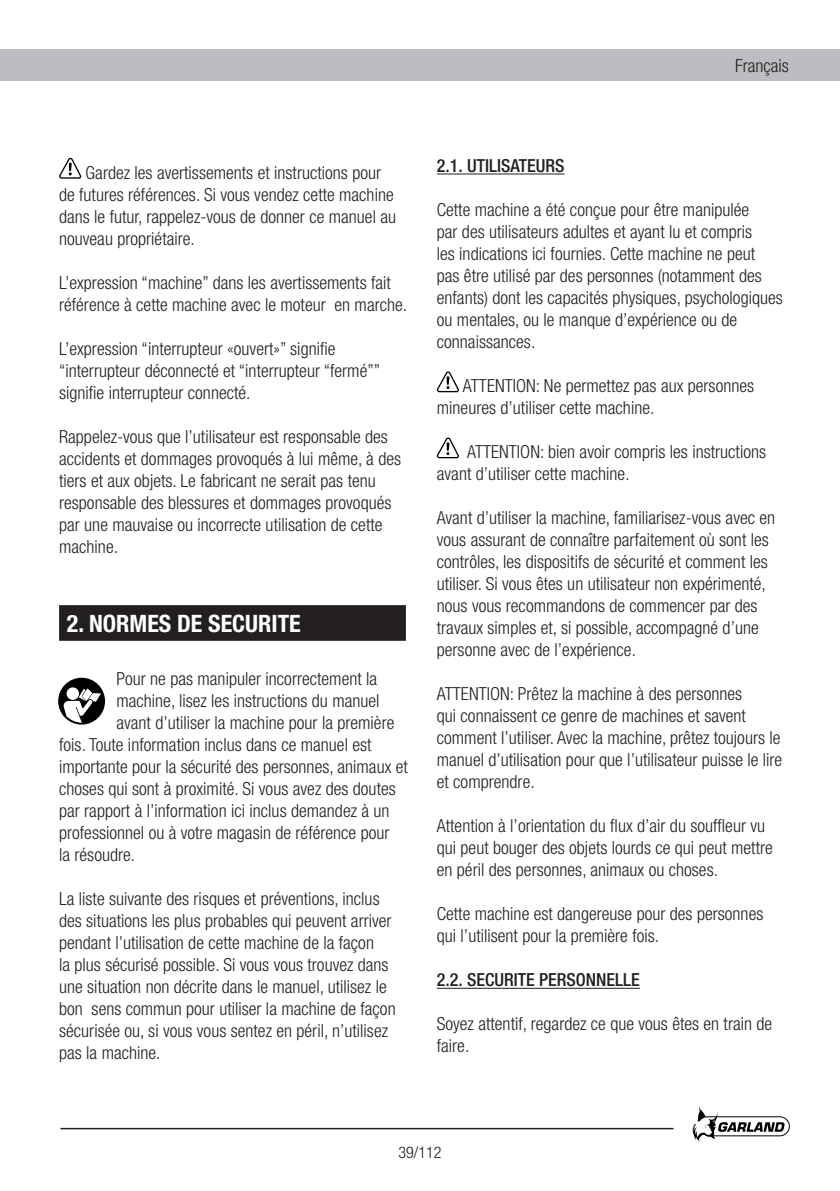
<style>
.page{position:relative;width:840px;height:1191px;background:#fff}
.page>*{position:absolute;margin:0;border:0;box-sizing:border-box;transform-origin:0 0}
.t1{font:700 condensed 24px "Helvetica Neue";color:#fff}
.t2{font:300 condensed 18px/22px "Helvetica Neue";color:#231f20}
.t3{font:500 condensed 18px "Helvetica Neue";color:#231f20}
.t4{font:300 condensed 16px "Helvetica Neue";color:#231f20}
</style>
<div class="page">
<div style="left:0;top:50px;width:839px;height:31px;background:#bcbdc0"></div>
<svg style="left:692px;top:1107px;width:97px;height:34px"></svg>
<hr style="left:60px;top:1127px;width:613px;height:2px;background:#231f20">
<svg style="left:59px;top:158px;width:23px;height:21px"></svg>
<div style="left:60px;top:606px;width:344px;height:34px;background:#231f20"></div>
<div style="left:59px;top:605px;width:346px;height:36px;border:2px solid #231f20"></div>
<hr style="left:436px;top:173px;width:128px;height:1px;background:#231f20">
<hr style="left:436px;top:987px;width:203px;height:1px;background:#231f20">
<svg style="left:436px;top:372px;width:23px;height:21px"></svg>
<svg style="left:436px;top:438px;width:23px;height:21px"></svg>
<svg style="left:58px;top:677px;width:47px;height:47px"></svg>
<svg style="left:63px;top:688px;width:38px;height:35px"></svg>
<p class="t2" style="left:734px;top:55px;width:55px">Français</p>
<p class="t2" style="left:59px;top:161px;width:338px;text-indent:26px">Gardez les avertissements et instructions pour de futures références. Si vous vendez cette machine dans le futur, rappelez-vous de donner ce manuel au nouveau propriétaire.</p>
<p class="t2" style="left:59px;top:271px;width:349px">L’expression “machine” dans les avertissements fait référence à cette machine avec le moteur en marche.</p>
<p class="t2" style="left:59px;top:337px;width:322px">L’expression “interrupteur «ouvert»” signifie “interrupteur déconnecté et “interrupteur “fermé”” signifie interrupteur connecté.</p>
<p class="t2" style="left:59px;top:425px;width:343px">Rappelez-vous que l’utilisateur est responsable des accidents et dommages provoqués à lui même, à des tiers et aux objets. Le fabricant ne serait pas tenu responsable des blessures et dommages provoqués par une mauvaise ou incorrecte utilisation de cette machine.</p>
<h1 class="t1" style="left:67px;top:609px;width:235px">2. NORMES DE SECURITE</h1>
<p class="t2" style="left:116px;top:667px;width:262px">Pour ne pas manipuler incorrectement la</p>
<p class="t2" style="left:116px;top:689px;width:264px">machine, lisez les instructions du manuel</p>
<p class="t2" style="left:116px;top:711px;width:279px">avant d’utiliser la machine pour la première</p>
<p class="t2" style="left:59px;top:733px;width:314px">fois. Toute information inclus dans ce manuel est</p>
<p class="t2" style="left:59px;top:755px;width:350px">importante pour la sécurité des personnes, animaux et</p>
<p class="t2" style="left:59px;top:777px;width:338px">choses qui sont à proximité. Si vous avez des doutes</p>
<p class="t2" style="left:59px;top:799px;width:332px">par rapport à l’information ici inclus demandez à un</p>
<p class="t2" style="left:59px;top:821px;width:331px">professionnel ou à votre magasin de référence pour</p>
<p class="t2" style="left:59px;top:843px;width:78px">la résoudre.</p>
<p class="t2" style="left:59px;top:887px;width:338px">La liste suivante des risques et préventions, inclus des situations les plus probables qui peuvent arriver pendant l’utilisation de cette machine de la façon<br>la plus sécurisé possible. Si vous vous trouvez dans une situation non décrite dans le manuel, utilisez le bon sens commun pour utiliser la machine de façon sécurisée ou, si vous vous sentez en péril, n’utilisez pas la machine.</p>
<p class="t3" style="left:436px;top:155px;width:129px">2.1. UTILISATEURS</p>
<p class="t2" style="left:436px;top:199px;width:347px">Cette machine a été conçue pour être manipulée<br>par des utilisateurs adultes et ayant lu et compris<br>les indications ici fournies. Cette machine ne peut<br>pas être utilisé par des personnes (notamment des enfants) dont les capacités physiques, psychologiques ou mentales, ou le manque d’expérience ou de connaissances.</p>
<p class="t2" style="left:436px;top:375px;width:319px;text-indent:26px">ATTENTION: Ne permettez pas aux personnes mineures d’utiliser cette machine.</p>
<p class="t2" style="left:436px;top:441px;width:330px;text-indent:30px">ATTENTION: bien avoir compris les instructions avant d’utiliser cette machine.</p>
<p class="t2" style="left:436px;top:507px;width:340px">Avant d’utiliser la machine, familiarisez-vous avec en vous assurant de connaître parfaitement où sont les contrôles, les dispositifs de sécurité et comment les utiliser. Si vous êtes un utilisateur non expérimenté, nous vous recommandons de commencer par des travaux simples et, si possible, accompagné d’une personne avec de l’expérience.</p>
<p class="t2" style="left:436px;top:683px;width:347px">ATTENTION: Prêtez la machine à des personnes<br>qui connaissent ce genre de machines et savent comment l’utiliser. Avec la machine, prêtez toujours le manuel d’utilisation pour que l’utilisateur puisse le lire et comprendre.</p>
<p class="t2" style="left:436px;top:815px;width:337px">Attention à l’orientation du flux d’air du souffleur vu qui peut bouger des objets lourds ce qui peut mettre en péril des personnes, animaux ou choses.</p>
<p class="t2" style="left:436px;top:903px;width:328px">Cette machine est dangereuse pour des personnes qui l’utilisent pour la première fois.</p>
<p class="t3" style="left:436px;top:969px;width:204px">2.2. SECURITE PERSONNELLE</p>
<p class="t2" style="left:436px;top:1013px;width:337px">Soyez attentif, regardez ce que vous êtes en train de faire.</p>
<p class="t4" style="left:398px;top:1142px;width:45px">39/112</p>
</div>
